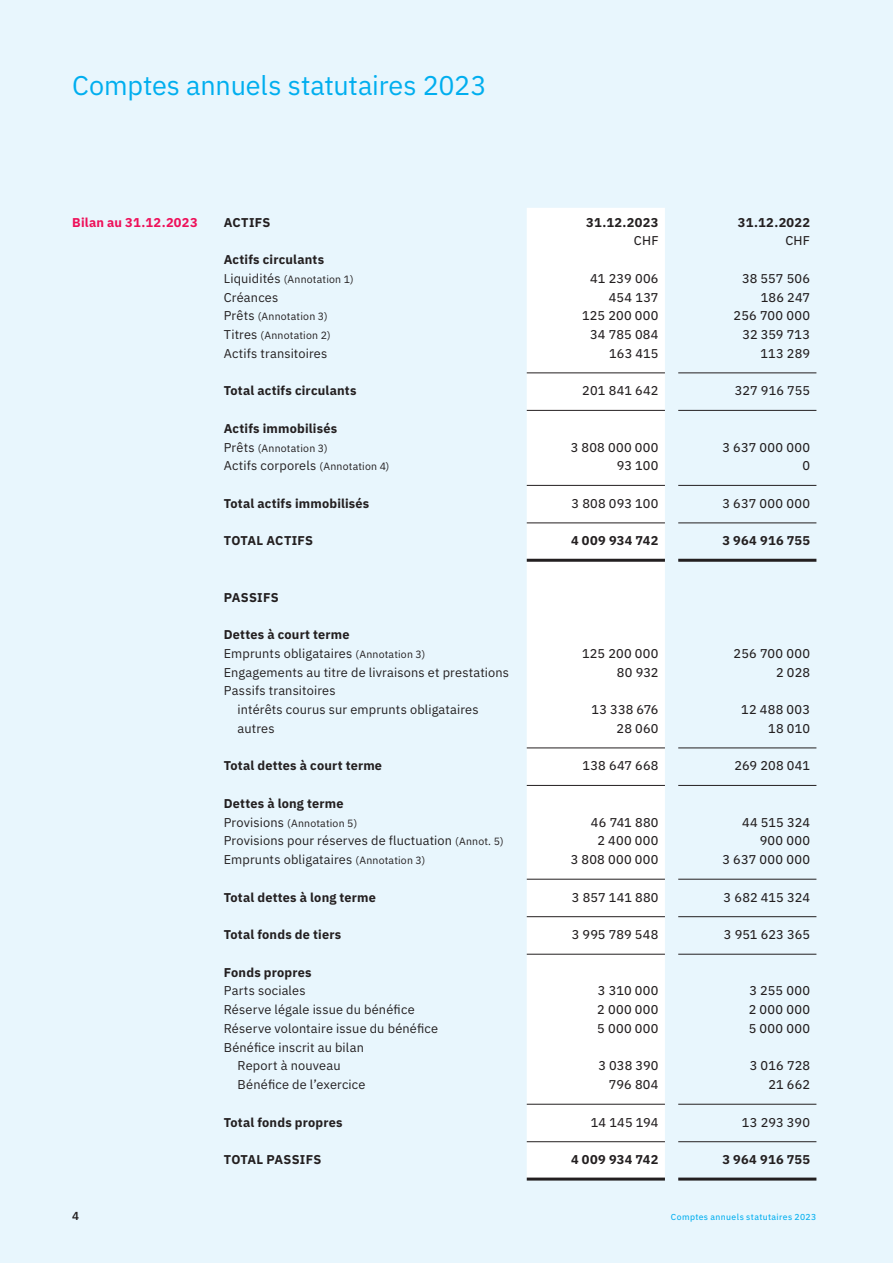
<style>
.page{position:relative;width:893px;height:1263px;background:#e8f6fd}
.page>*{position:absolute;margin:0;border:0;box-sizing:border-box;transform-origin:0 0}
.t1{font:27px "IBM Plex Sans";letter-spacing:-.005em;color:#00aeef}
.t2{font:12.75px/18.8px "IBM Plex Sans";letter-spacing:.015em;color:#231f20}
.t3{font:12.75px "IBM Plex Sans Text";letter-spacing:.015em;color:#231f20}
.t4{font:700 12.75px "IBM Plex Sans";letter-spacing:.015em;color:#231f20}
.t5{font:700 12.75px "IBM Plex Sans";letter-spacing:.02em;color:#ee1059}
.t6{font:600 11.7px "IBM Plex Sans";color:#231f20}
.t7{font:10.5px "IBM Plex Sans";letter-spacing:.02em;color:#231f20}
.t8{font:8.7px "IBM Plex Sans Text";letter-spacing:.045em;color:#00aeef}
.s1{font-size:12.75px}
.s2{font-size:10.5px}
.s3{font-weight:700}
</style>
<div class="page">
<div style="left:527px;top:208px;width:138px;height:969px;background:#fff"></div>
<hr style="left:527px;top:372px;width:138px;height:1px;background:#231f20">
<hr style="left:678px;top:372px;width:138px;height:1px;background:#231f20">
<hr style="left:527px;top:410px;width:138px;height:1px;background:#231f20">
<hr style="left:678px;top:410px;width:138px;height:1px;background:#231f20">
<hr style="left:527px;top:485px;width:138px;height:1px;background:#231f20">
<hr style="left:678px;top:485px;width:138px;height:1px;background:#231f20">
<hr style="left:527px;top:522px;width:138px;height:1px;background:#231f20">
<hr style="left:678px;top:522px;width:138px;height:1px;background:#231f20">
<hr style="left:527px;top:559px;width:138px;height:3px;background:#231f20">
<hr style="left:678px;top:559px;width:138px;height:3px;background:#231f20">
<hr style="left:527px;top:747px;width:138px;height:1px;background:#231f20">
<hr style="left:678px;top:747px;width:138px;height:1px;background:#231f20">
<hr style="left:527px;top:785px;width:138px;height:1px;background:#231f20">
<hr style="left:678px;top:785px;width:138px;height:1px;background:#231f20">
<hr style="left:527px;top:879px;width:138px;height:1px;background:#231f20">
<hr style="left:678px;top:879px;width:138px;height:1px;background:#231f20">
<hr style="left:527px;top:916px;width:138px;height:1px;background:#231f20">
<hr style="left:678px;top:916px;width:138px;height:1px;background:#231f20">
<hr style="left:527px;top:954px;width:138px;height:1px;background:#231f20">
<hr style="left:678px;top:954px;width:138px;height:1px;background:#231f20">
<hr style="left:527px;top:1104px;width:138px;height:1px;background:#231f20">
<hr style="left:678px;top:1104px;width:138px;height:1px;background:#231f20">
<hr style="left:527px;top:1141px;width:138px;height:1px;background:#231f20">
<hr style="left:678px;top:1141px;width:138px;height:1px;background:#231f20">
<hr style="left:527px;top:1177px;width:138px;height:3px;background:#231f20">
<hr style="left:678px;top:1177px;width:138px;height:3px;background:#231f20">
<h1 class="t1" style="left:72px;top:65px;width:416px">Comptes annuels statutaires 2023</h1>
<p class="t5" style="left:72px;top:212px;width:127px">Bilan au 31.12.2023</p>
<p class="t4" style="left:224px;top:212px;width:48px">ACTIFS</p>
<p class="t4" style="left:586px;top:212px;width:74px">31.12.2023</p>
<p class="t4" style="left:738px;top:212px;width:74px">31.12.2022</p>
<p class="t3" style="left:634px;top:231px;width:26px">CHF</p>
<p class="t3" style="left:785px;top:231px;width:26px">CHF</p>
<p class="t4" style="left:224px;top:249px;width:102px">Actifs circulants</p>
<p class="t7" style="left:224px;top:271px;width:132px"><span class="s1">Liquidités</span> (Annotation 1)</p>
<p class="t3" style="left:590px;top:268px;width:70px">41 239 006</p>
<p class="t3" style="left:742px;top:268px;width:69px">38 557 506</p>
<p class="t2" style="left:224px;top:287px;width:56px">Créances</p>
<p class="t3" style="left:609px;top:287px;width:51px">454 137</p>
<p class="t3" style="left:761px;top:287px;width:51px">186 247</p>
<p class="t7" style="left:224px;top:309px;width:105px"><span class="s1">Prêts</span> (Annotation 3)</p>
<p class="t3" style="left:582px;top:306px;width:78px">125 200 000</p>
<p class="t3" style="left:734px;top:306px;width:78px">256 700 000</p>
<p class="t7" style="left:224px;top:327px;width:108px"><span class="s1">Titres</span> (Annotation 2)</p>
<p class="t3" style="left:590px;top:325px;width:70px">34 785 084</p>
<p class="t3" style="left:742px;top:325px;width:69px">32 359 713</p>
<p class="t2" style="left:224px;top:343px;width:105px">Actifs transitoires</p>
<p class="t3" style="left:609px;top:343px;width:51px">163 415</p>
<p class="t3" style="left:760px;top:343px;width:51px">113 289</p>
<p class="t4" style="left:224px;top:381px;width:134px">Total actifs circulants</p>
<p class="t3" style="left:582px;top:381px;width:78px">201 841 642</p>
<p class="t3" style="left:735px;top:381px;width:77px">327 916 755</p>
<p class="t4" style="left:224px;top:418px;width:115px">Actifs immobilisés</p>
<p class="t7" style="left:224px;top:440px;width:105px"><span class="s1">Prêts</span> (Annotation 3)</p>
<p class="t3" style="left:571px;top:437px;width:89px">3 808 000 000</p>
<p class="t3" style="left:722px;top:437px;width:89px">3 637 000 000</p>
<p class="t2" style="left:224px;top:455px;width:167px">Actifs corporels <span class="s2">(Annotation 4)</span></p>
<p class="t3" style="left:617px;top:456px;width:43px">93 100</p>
<p class="t3" style="left:802px;top:456px;width:9px">0</p>
<p class="t4" style="left:224px;top:493px;width:147px">Total actifs immobilisés</p>
<p class="t3" style="left:572px;top:493px;width:89px">3 808 093 100</p>
<p class="t3" style="left:722px;top:493px;width:89px">3 637 000 000</p>
<p class="t4" style="left:224px;top:531px;width:91px">TOTAL ACTIFS</p>
<p class="t4" style="left:571px;top:531px;width:89px">4 009 934 742</p>
<p class="t4" style="left:722px;top:531px;width:89px">3 964 916 755</p>
<p class="t4" style="left:224px;top:587px;width:56px">PASSIFS</p>
<p class="t2" style="left:224px;top:624px;width:203px"><span class="s3">Dettes à court terme<br></span>Emprunts obligataires <span class="s2">(Annotation 3)</span></p>
<p class="t3" style="left:582px;top:643px;width:78px">125 200 000</p>
<p class="t3" style="left:734px;top:643px;width:78px">256 700 000</p>
<p class="t2" style="left:224px;top:662px;width:287px">Engagements au titre de livraisons et prestations</p>
<p class="t3" style="left:617px;top:662px;width:43px">80 932</p>
<p class="t3" style="left:776px;top:662px;width:35px">2 028</p>
<p class="t2" style="left:238px;top:680px;width:243px;text-indent:-14px">Passifs transitoires<br>intérêts courus sur emprunts obligataires</p>
<p class="t3" style="left:591px;top:700px;width:69px">13 338 676</p>
<p class="t3" style="left:741px;top:700px;width:70px">12 488 003</p>
<p class="t2" style="left:238px;top:718px;width:39px">autres</p>
<p class="t3" style="left:617px;top:718px;width:43px">28 060</p>
<p class="t3" style="left:768px;top:718px;width:43px">18 010</p>
<p class="t4" style="left:224px;top:756px;width:160px">Total dettes à court terme</p>
<p class="t3" style="left:582px;top:756px;width:78px">138 647 668</p>
<p class="t3" style="left:734px;top:756px;width:77px">269 208 041</p>
<p class="t4" style="left:224px;top:793px;width:121px">Dettes à long terme</p>
<p class="t7" style="left:224px;top:815px;width:135px"><span class="s1">Provisions</span> (Annotation 5)</p>
<p class="t3" style="left:591px;top:812px;width:69px">46 741 880</p>
<p class="t3" style="left:742px;top:812px;width:70px">44 515 324</p>
<p class="t2" style="left:224px;top:830px;width:281px">Provisions pour réserves de fluctuation <span class="s2">(Annot. 5)</span></p>
<p class="t3" style="left:597px;top:831px;width:63px">2 400 000</p>
<p class="t3" style="left:760px;top:831px;width:52px">900 000</p>
<p class="t2" style="left:224px;top:849px;width:203px">Emprunts obligataires <span class="s2">(Annotation 3)</span></p>
<p class="t3" style="left:571px;top:850px;width:89px">3 808 000 000</p>
<p class="t3" style="left:722px;top:850px;width:89px">3 637 000 000</p>
<p class="t4" style="left:224px;top:887px;width:154px">Total dettes à long terme</p>
<p class="t3" style="left:572px;top:887px;width:88px">3 857 141 880</p>
<p class="t3" style="left:724px;top:887px;width:88px">3 682 415 324</p>
<p class="t4" style="left:224px;top:924px;width:119px">Total fonds de tiers</p>
<p class="t3" style="left:572px;top:925px;width:88px">3 995 789 548</p>
<p class="t3" style="left:724px;top:925px;width:88px">3 951 623 365</p>
<p class="t4" style="left:224px;top:962px;width:89px">Fonds propres</p>
<p class="t2" style="left:224px;top:980px;width:83px">Parts sociales</p>
<p class="t3" style="left:598px;top:981px;width:62px">3 310 000</p>
<p class="t3" style="left:749px;top:981px;width:62px">3 255 000</p>
<p class="t2" style="left:224px;top:999px;width:192px">Réserve légale issue du bénéfice</p>
<p class="t3" style="left:597px;top:1000px;width:63px">2 000 000</p>
<p class="t3" style="left:749px;top:1000px;width:63px">2 000 000</p>
<p class="t2" style="left:224px;top:1018px;width:216px">Réserve volontaire issue du bénéfice</p>
<p class="t3" style="left:597px;top:1018px;width:63px">5 000 000</p>
<p class="t3" style="left:749px;top:1018px;width:63px">5 000 000</p>
<p class="t2" style="left:238px;top:1037px;width:128px;text-indent:-14px">Bénéfice inscrit au bilan<br>Report à nouveau</p>
<p class="t3" style="left:598px;top:1056px;width:62px">3 038 390</p>
<p class="t3" style="left:750px;top:1056px;width:62px">3 016 728</p>
<p class="t2" style="left:238px;top:1074px;width:129px">Bénéfice de l’exercice</p>
<p class="t3" style="left:609px;top:1075px;width:51px">796 804</p>
<p class="t3" style="left:768px;top:1075px;width:43px">21 662</p>
<p class="t4" style="left:224px;top:1112px;width:120px">Total fonds propres</p>
<p class="t3" style="left:591px;top:1112px;width:69px">14 145 194</p>
<p class="t3" style="left:742px;top:1112px;width:70px">13 293 390</p>
<p class="t4" style="left:224px;top:1149px;width:99px">TOTAL PASSIFS</p>
<p class="t4" style="left:571px;top:1149px;width:89px">4 009 934 742</p>
<p class="t4" style="left:722px;top:1149px;width:89px">3 964 916 755</p>
<p class="t6" style="left:72px;top:1207px;width:8px">4</p>
<p class="t8" style="left:671px;top:1210px;width:147px">Comptes annuels statutaires 2023</p>
</div>
